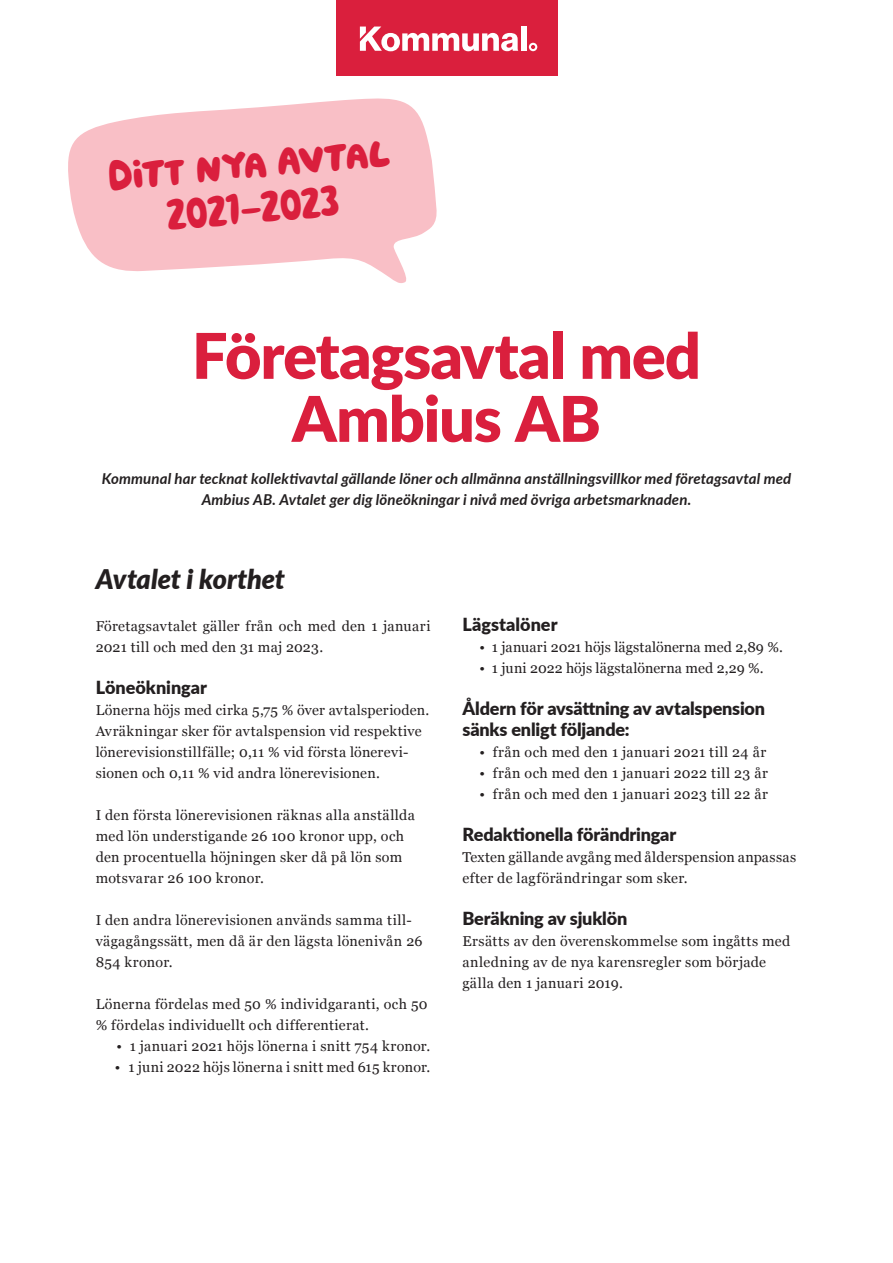
<style>
.page{position:relative;width:893px;height:1263px;background:#fff}
.page>*{position:absolute;margin:0;border:0;box-sizing:border-box;transform-origin:0 0}
.t1{font:900 63px/63px "Lato";letter-spacing:-.02em;color:#da1f3d;text-align:center}
.t2{font:43.65px "Kommunal Display";color:#da1f3d}
.t3{font:italic 900 27px "Lato";letter-spacing:-.005em;color:#231f20}
.t4{font:900 18px/21px "Lato";letter-spacing:-.01em;color:#231f20}
.t5{font:italic 700 15px/21px "Lato";letter-spacing:.005em;color:#231f20;text-align:center}
.t6{font:14.25px/21px "Georgia";letter-spacing:.02em;color:#231f20}
.t7{font:14.25px "Georgia";color:#231f20}
.s1{font-size:36.3px}
.s2{font-size:40.05px}
</style>
<div class="page">
<svg style="left:68px;top:98px;width:369px;height:185px;fill:#f9bfc6"></svg>
<div style="left:336px;top:0;width:221px;height:75px;background:#da1f3d"></div>
<div style="left:521px;top:27px;width:5px;height:24px;background:#fff"></div>
<svg style="left:529px;top:43px;width:8px;height:8px"></svg>
<svg style="left:360px;top:27px;width:158px;height:24px"></svg>
<p class="t2" style="left:107px;top:153px;width:284px;rotate:-5deg">Dit<span class="s1">T</span> nya <span class="s2">A</span>vtal</p>
<p class="t2" style="left:165px;top:193px;width:174px;rotate:-5deg">2021–2023</p>
<p class="t1" style="left:192px;top:322px;width:510px">Företagsavtal med<br>Ambius AB</p>
<p class="t5" style="left:102px;top:467px;width:691px">Kommunal har tecknat kollektivavtal gällande löner och allmänna anställningsvillkor med företagsavtal med<br>Ambius AB. Avtalet ger dig löneökningar i nivå med övriga arbetsmarknaden.</p>
<p class="t3" style="left:96px;top:559px;width:191px">Avtalet i korthet</p>
<p class="t6" style="left:96px;top:615px;width:336px">Företagsavtalet gäller från och med den 1 januari<br>2021 till och med den 31 maj 2023.</p>
<p class="t4" style="left:96px;top:676px;width:113px">Löneökningar</p>
<p class="t6" style="left:96px;top:699px;width:335px">Lönerna höjs med cirka 5,75 % över avtalsperioden.<br>Avräkningar sker för avtalspension vid respektive lönerevisionstillfälle; 0,11 % vid första lönerevi&shy;sionen och 0,11 % vid andra lönerevisionen.</p>
<p class="t6" style="left:96px;top:804px;width:321px">I den första lönerevisionen räknas alla anställda med lön understigande 26 100 kronor upp, och den procentuella höjningen sker då på lön som motsvarar 26 100 kronor.</p>
<p class="t6" style="left:96px;top:909px;width:328px">I den andra lönerevisionen används samma till&shy;vägagångssätt, men då är den lägsta lönenivån 26<br>854 kronor.</p>
<p class="t6" style="left:96px;top:993px;width:333px">Lönerna fördelas med 50 % individgaranti, och 50 % fördelas individuellt och differentierat.</p>
<p class="t6" style="left:116px;top:1035px;width:315px">• 1 januari 2021 höjs lönerna i snitt 754 kronor.</p>
<p class="t6" style="left:115px;top:1056px;width:317px">• 1 juni 2022 höjs lönerna i snitt med 615 kronor.</p>
<p class="t4" style="left:462px;top:613px;width:97px">Lägstalöner</p>
<p class="t6" style="left:479px;top:636px;width:305px">• 1 januari 2021 höjs lägstalönerna med 2,89 %.</p>
<p class="t7" style="left:479px;top:657px;width:286px">• 1 juni 2022 höjs lägstalönerna med 2,29 %.</p>
<p class="t4" style="left:462px;top:697px;width:304px">Åldern för avsättning av avtalspension sänks enligt följande:</p>
<p class="t6" style="left:479px;top:741px;width:288px">• från och med den 1 januari 2021 till 24 år</p>
<p class="t6" style="left:479px;top:762px;width:290px">• från och med den 1 januari 2022 till 23 år</p>
<p class="t6" style="left:479px;top:783px;width:290px">• från och med den 1 januari 2023 till 22 år</p>
<p class="t4" style="left:462px;top:823px;width:215px">Redaktionella förändringar</p>
<p class="t6" style="left:462px;top:846px;width:335px">Texten gällande avgång med ålderspension anpassas efter de lagförändringar som sker.</p>
<p class="t4" style="left:462px;top:907px;width:166px">Beräkning av sjuklön</p>
<p class="t6" style="left:462px;top:930px;width:329px">Ersätts av den överenskommelse som ingåtts med anledning av de nya karensregler som började gälla den 1 januari 2019.</p>
</div>
